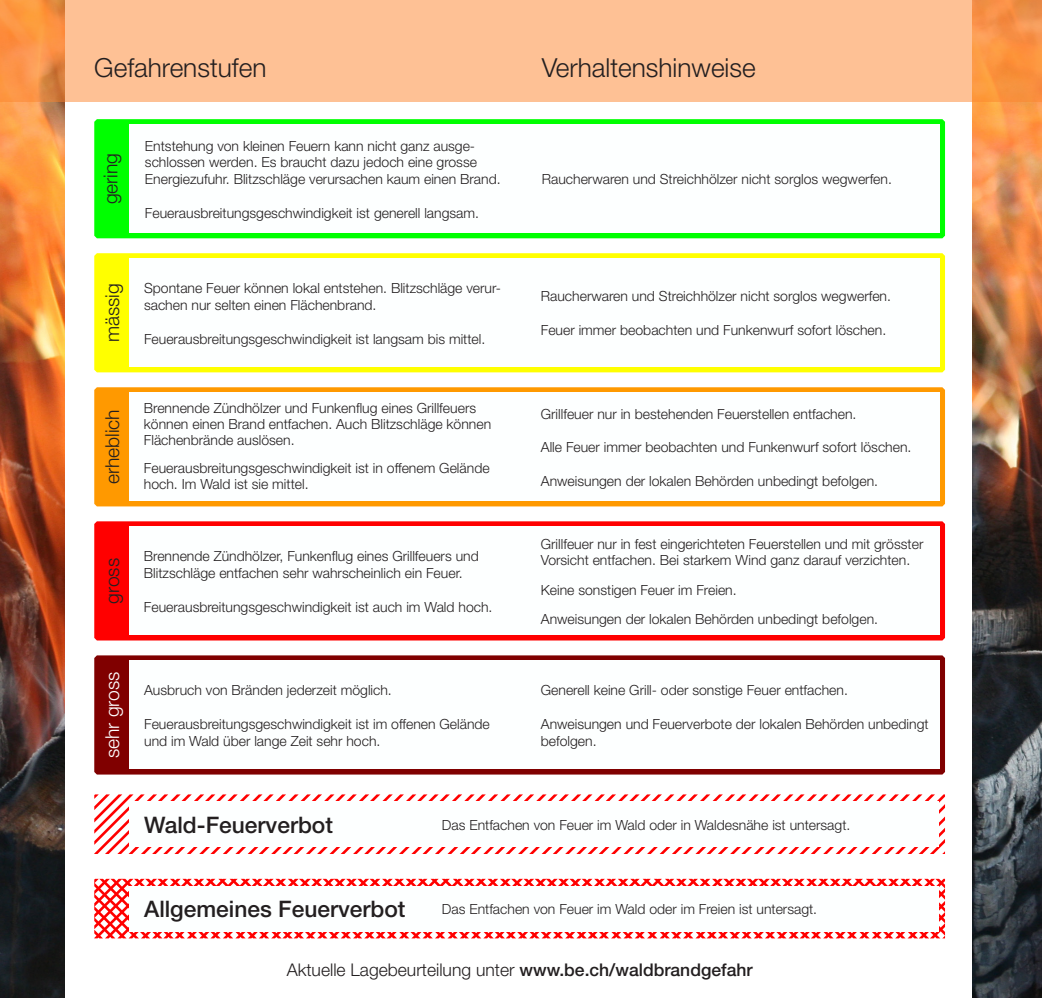
<style>
.page{position:relative;width:1042px;height:998px;background:#fff}
.page>*{position:absolute;margin:0;border:0;box-sizing:border-box;transform-origin:0 0}
.t1{font:300 26.25px "Helvetica Neue";color:#231f20}
.t2{font:500 22.75px "Helvetica Neue";color:#231f20}
.t3{font:300 19.25px "Helvetica Neue";color:#231f20}
.t4{font:300 19.25px "Helvetica Neue";color:#fff}
.t5{font:300 17.5px "Helvetica Neue";color:#231f20}
.t6{font:300 14px/16.8px "Helvetica Neue";color:#231f20}
.s1{font-weight:500}
</style>
<div class="page">
<img style="left:0;top:102px;width:64px;height:895px">
<img style="left:972px;top:102px;width:70px;height:895px">
<svg style="left:0;top:0;width:1042px;height:102px;background:#fdba8a"></svg>
<div style="left:94px;top:119px;width:851px;height:119px;background:#0f0;border:5px solid #0f0"></div>
<div style="left:94px;top:253px;width:851px;height:119px;background:#ff0;border:5px solid #ff0"></div>
<div style="left:94px;top:387px;width:851px;height:119px;background:#f90;border:5px solid #f90"></div>
<div style="left:94px;top:521px;width:851px;height:119px;background:#f00;border:5px solid #f00"></div>
<div style="left:94px;top:655px;width:851px;height:119px;background:#800000;border:5px solid #800000"></div>
<svg style="left:94px;top:794px;width:851px;height:59px"></svg>
<div style="left:129px;top:801px;width:809px;height:45px;background:#fdffff"></div>
<div style="left:129px;top:660px;width:811px;height:109px;background:#fdffff"></div>
<div style="left:129px;top:526px;width:811px;height:109px;background:#fdffff"></div>
<div style="left:129px;top:392px;width:811px;height:109px;background:#fdffff"></div>
<div style="left:129px;top:258px;width:811px;height:109px;background:#fdffff"></div>
<div style="left:129px;top:124px;width:811px;height:109px;background:#fdffff"></div>
<svg style="left:94px;top:878px;width:851px;height:60px"></svg>
<div style="left:129px;top:885px;width:809px;height:46px;background:#fdffff"></div>
<p class="t1" style="left:94px;top:51px;width:174px">Gefahrenstufen</p>
<p class="t1" style="left:542px;top:51px;width:215px">Verhaltenshinweise</p>
<p class="t3" style="left:99px;top:204px;width:53px;rotate:-90deg">gering</p>
<p class="t6" style="left:145px;top:137px;width:357px">Entstehung von kleinen Feuern kann nicht ganz ausge&shy;schlossen werden. Es braucht dazu jedoch eine grosse<br>Energiezufuhr. Blitzschläge verursachen kaum einen Brand.</p>
<p class="t6" style="left:145px;top:204px;width:335px">Feuerausbreitungsgeschwindigkeit ist generell langsam.</p>
<p class="t6" style="left:542px;top:170px;width:352px">Raucherwaren und Streichhölzer nicht sorglos wegwerfen.</p>
<p class="t3" style="left:101px;top:342px;width:60px;rotate:-90deg">mässig</p>
<p class="t6" style="left:144px;top:279px;width:358px">Spontane Feuer können lokal entstehen. Blitzschläge verur&shy;sachen nur selten einen Flächenbrand.</p>
<p class="t6" style="left:144px;top:330px;width:343px">Feuerausbreitungsgeschwindigkeit ist langsam bis mittel.</p>
<p class="t3" style="left:101px;top:484px;width:76px;rotate:-90deg">erheblich</p>
<p class="t6" style="left:144px;top:400px;width:349px;line-height:15.8px">Brennende Zündhölzer und Funkenflug eines Grillfeuers können einen Brand entfachen. Auch Blitzschläge können<br>Flächenbrände auslösen.</p>
<p class="t6" style="left:144px;top:460px;width:347px;line-height:15.8px">Feuerausbreitungsgeschwindigkeit ist in offenem Gelände hoch. Im Wald ist sie mittel.</p>
<p class="t3" style="left:101px;top:603px;width:47px;rotate:-90deg">gross</p>
<p class="t6" style="left:144px;top:547px;width:336px">Brennende Zündhölzer, Funkenflug eines Grillfeuers und<br>Blitzschläge entfachen sehr wahrscheinlich ein Feuer.</p>
<p class="t6" style="left:144px;top:597px;width:350px">Feuerausbreitungsgeschwindigkeit ist auch im Wald hoch.</p>
<p class="t4" style="left:101px;top:758px;width:88px;rotate:-90deg">sehr gross</p>
<p class="t6" style="left:144px;top:681px;width:249px">Ausbruch von Bränden jederzeit möglich.</p>
<p class="t6" style="left:144px;top:715px;width:347px">Feuerausbreitungsgeschwindigkeit ist im offenen Gelände und im Wald über lange Zeit sehr hoch.</p>
<p class="t6" style="left:541px;top:288px;width:352px">Raucherwaren und Streichhölzer nicht sorglos wegwerfen.</p>
<p class="t6" style="left:541px;top:321px;width:347px">Feuer immer beobachten und Funkenwurf sofort löschen.</p>
<p class="t6" style="left:541px;top:405px;width:317px">Grillfeuer nur in bestehenden Feuerstellen entfachen.</p>
<p class="t6" style="left:541px;top:438px;width:372px">Alle Feuer immer beobachten und Funkenwurf sofort löschen.</p>
<p class="t6" style="left:541px;top:472px;width:339px">Anweisungen der lokalen Behörden unbedingt befolgen.</p>
<p class="t6" style="left:541px;top:534px;width:384px">Grillfeuer nur in fest eingerichteten Feuerstellen und mit grösster<br>Vorsicht entfachen. Bei starkem Wind ganz darauf verzichten.</p>
<p class="t6" style="left:541px;top:581px;width:197px">Keine sonstigen Feuer im Freien.</p>
<p class="t6" style="left:541px;top:610px;width:339px">Anweisungen der lokalen Behörden unbedingt befolgen.</p>
<p class="t6" style="left:541px;top:681px;width:309px">Generell keine Grill- oder sonstige Feuer entfachen.</p>
<p class="t6" style="left:541px;top:715px;width:389px">Anweisungen und Feuerverbote der lokalen Behörden unbedingt befolgen.</p>
<p class="t2" style="left:144px;top:811px;width:190px">Wald-Feuerverbot</p>
<p class="t6" style="left:442px;top:815px;width:410px">Das Entfachen von Feuer im Wald oder in Waldesnähe ist untersagt.</p>
<p class="t2" style="left:144px;top:895px;width:263px">Allgemeines Feuerverbot</p>
<p class="t6" style="left:442px;top:900px;width:377px">Das Entfachen von Feuer im Wald oder im Freien ist untersagt.</p>
<p class="t5" style="left:287px;top:959px;width:467px">Aktuelle Lagebeurteilung unter <span class="s1">www.be.ch/waldbrandgefahr</span></p>
</div>
